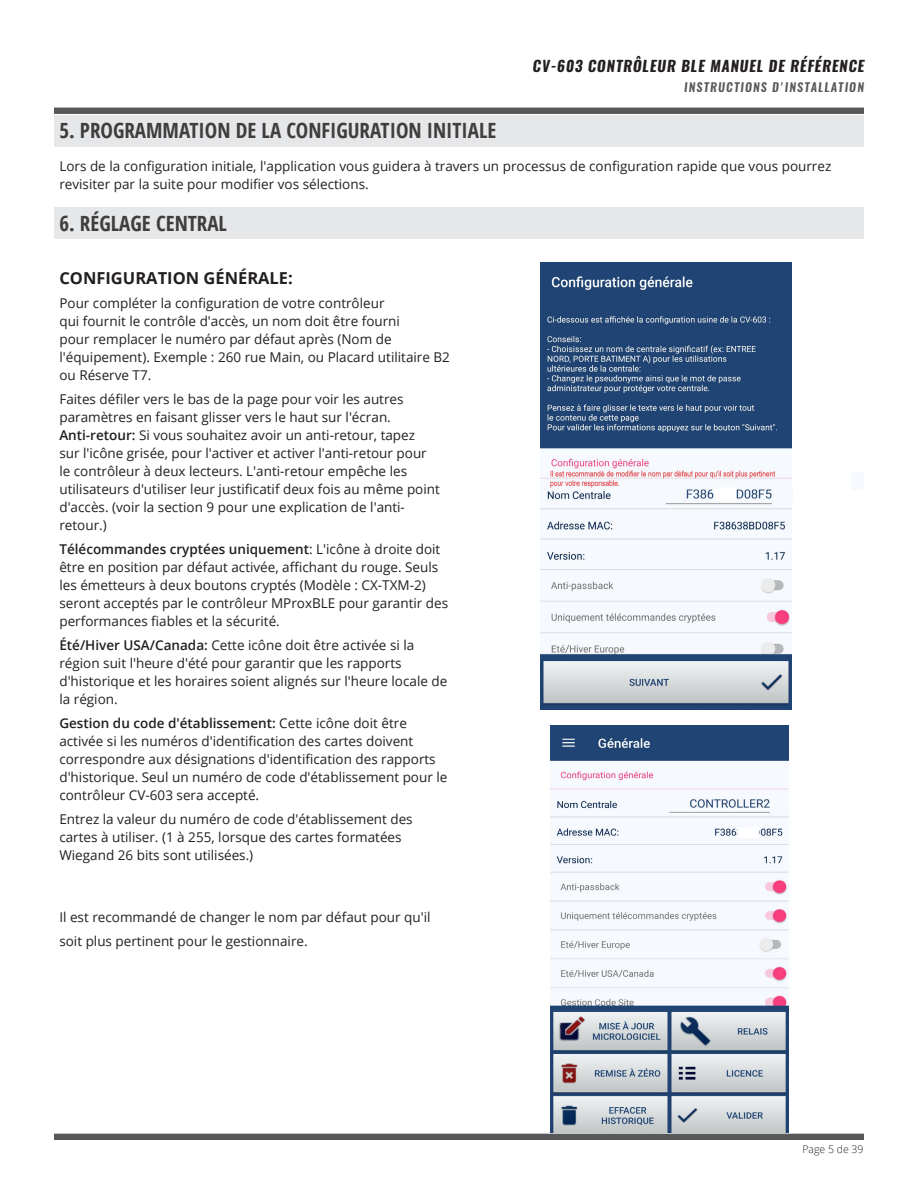
<style>
.page{position:relative;width:918px;height:1188px;background:#fff}
.page>*{position:absolute;margin:0;border:0;box-sizing:border-box;transform-origin:0 0}
._2018_-_H1_-Title_Align_Left{font:700 condensed 21px "Open Sans";color:#3e3e3f}
._2018_-_H1_-Sub_Title{font:700 16.5px "Open Sans";color:#231f20}
._2018-H1a_Aligh_Left-Inst_Instructions_Bl{font:700 15px "Oswald";color:#231f20}
._2018_-_H1_-Sub_Title-2{font:13.5px/18px "Open Sans";color:#231f20}
._2018-H1a_Aligh_Left-Inst_Instructions_Gr{font:italic 600 12px "Oswald";letter-spacing:.1em;color:#57585a}
._2018_-_page___align_left{font:300 10.5px "Open Sans";color:#231f20}
.s1{font-weight:600}
</style>
<div class="page">
<div style="left:54px;top:108px;width:810px;height:6px;background:#57585a"></div>
<div style="left:54px;top:1134px;width:810px;height:6px;background:#57585a"></div>
<img style="left:550px;top:725px;width:239px;height:407px">
<img style="left:540px;top:262px;width:252px;height:448px">
<div style="left:851px;top:472px;width:13px;height:17px;background:#f6f9fd"></div>
<div style="left:54px;top:115px;width:810px;height:32px;background:#e6e7e9"></div>
<div style="left:54px;top:207px;width:810px;height:32px;background:#e6e7e9"></div>
<div style="left:778px;top:485px;width:15px;height:17px;background:#f6f9fd"></div>
<p class="_2018-H1a_Aligh_Left-Inst_Instructions_Bl" style="left:532px;top:58px;width:336px">CV-603 CONTRÔLEUR BLE MANUEL DE RÉFÉRENCE</p>
<p class="_2018-H1a_Aligh_Left-Inst_Instructions_Gr" style="left:684px;top:79px;width:181px">INSTRUCTIONS D'INSTALLATION</p>
<p class="_2018_-_H1_-Title_Align_Left" style="left:59px;top:116px;width:439px">5. PROGRAMMATION DE LA CONFIGURATION INITIALE</p>
<p class="_2018_-_H1_-Sub_Title-2" style="left:59px;top:157px;width:773px">Lors de la configuration initiale, l'application vous guidera à travers un processus de configuration rapide que vous pourrez revisiter par la suite pour modifier vos sélections.</p>
<p class="_2018_-_H1_-Title_Align_Left" style="left:59px;top:208px;width:169px">6. RÉGLAGE CENTRAL</p>
<p class="_2018_-_H1_-Sub_Title" style="left:59px;top:266px;width:235px">CONFIGURATION GÉNÉRALE:</p>
<p class="_2018_-_H1_-Sub_Title-2" style="left:59px;top:294px;width:392px">Pour compléter la configuration de votre contrôleur<br>qui fournit le contrôle d'accès, un nom doit être fourni<br>pour remplacer le numéro par défaut après (Nom de l'équipement). Exemple : 260 rue Main, ou Placard utilitaire B2 ou Réserve T7.</p>
<p class="_2018_-_H1_-Sub_Title-2" style="left:59px;top:390px;width:382px">Faites défiler vers le bas de la page pour voir les autres paramètres en faisant glisser vers le haut sur l'écran.<br><span class="s1">Anti-retour:</span> Si vous souhaitez avoir un anti-retour, tapez<br>sur l'icône grisée, pour l'activer et activer l'anti-retour pour le contrôleur à deux lecteurs. L'anti-retour empêche les utilisateurs d'utiliser leur justificatif deux fois au même point d'accès. (voir la section 9 pour une explication de l'anti&shy;retour.)</p>
<p class="_2018_-_H1_-Sub_Title-2" style="left:59px;top:540px;width:390px"><span class="s1">Télécommandes cryptées uniquement</span>: L'icône à droite doit être en position par défaut activée, affichant du rouge. Seuls les émetteurs à deux boutons cryptés (Modèle : CX-TXM-2) seront acceptés par le contrôleur MProxBLE pour garantir des performances fiables et la sécurité.</p>
<p class="_2018_-_H1_-Sub_Title-2" style="left:59px;top:636px;width:390px"><span class="s1">Été/Hiver USA/Canada:</span> Cette icône doit être activée si la région suit l'heure d'été pour garantir que les rapports d'historique et les horaires soient alignés sur l'heure locale de la région.</p>
<p class="_2018_-_H1_-Sub_Title-2" style="left:59px;top:714px;width:390px"><span class="s1">Gestion du code d'établissement:</span> Cette icône doit être activée si les numéros d'identification des cartes doivent correspondre aux désignations d'identification des rapports d'historique. Seul un numéro de code d'établissement pour le contrôleur CV-603 sera accepté.</p>
<p class="_2018_-_H1_-Sub_Title-2" style="left:59px;top:809px;width:355px">Entrez la valeur du numéro de code d'établissement des cartes à utiliser. (1 à 255, lorsque des cartes formatées<br>Wiegand 26 bits sont utilisées.)</p>
<p class="_2018_-_H1_-Sub_Title-2" style="left:59px;top:905px;width:373px;line-height:24px">Il est recommandé de changer le nom par défaut pour qu'il soit plus pertinent pour le gestionnaire.</p>
<p class="_2018_-_page___align_left" style="left:802px;top:1142px;width:63px">Page 5 de 39</p>
</div>
